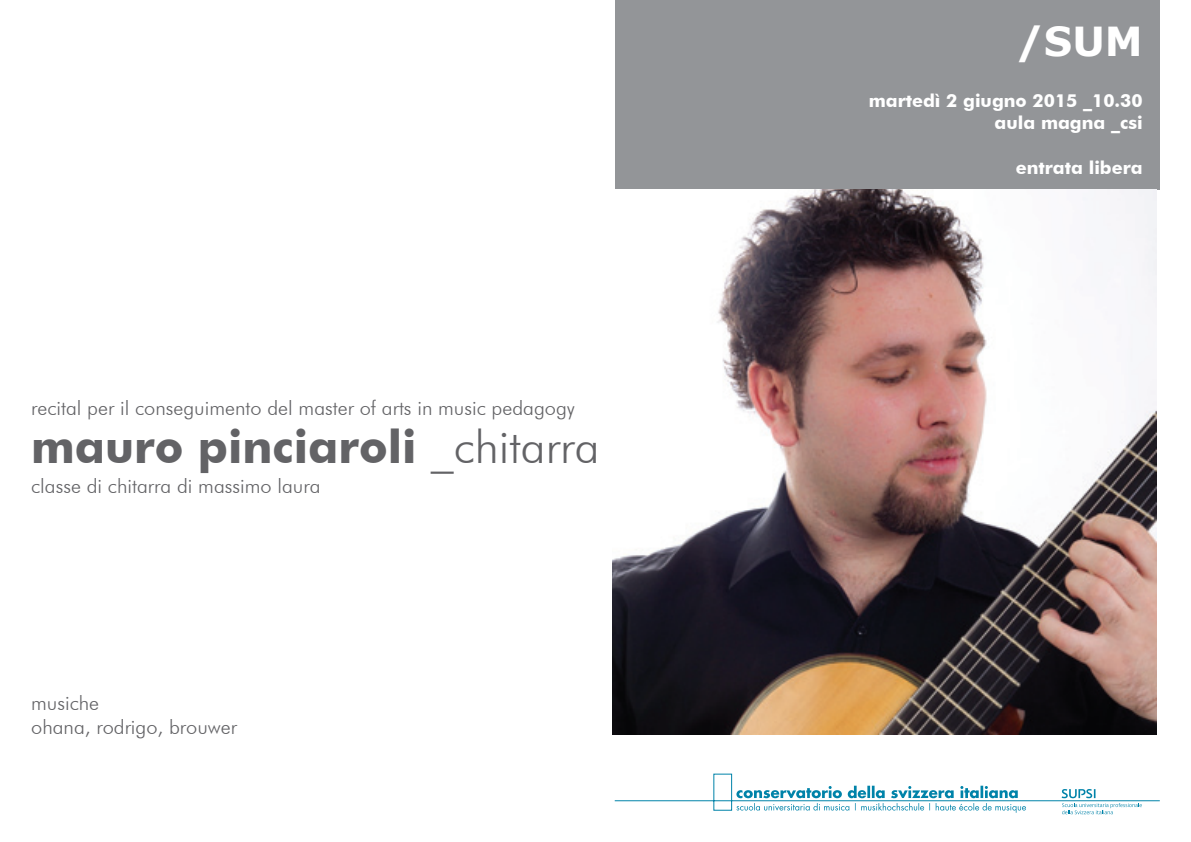
<style>
.page{position:relative;width:1191px;height:842px;background:#fff}
.page>*{position:absolute;margin:0;border:0;box-sizing:border-box;transform-origin:0 0}
.t1{font:700 46px "Futura BT";color:#636366}
.t2{font:700 40px "Verdana";color:#fff}
.t3{font:300 20px/24px "Futura BT";color:#636366}
.t4{font:700 18px/21.6px "Futura BT";color:#fff;text-align:right}
.s1{font-weight:300}
</style>
<div class="page">
<div style="left:615px;top:0;width:544px;height:190px;background:#939598"></div>
<svg style="left:614px;top:774px;width:546px;height:40px"></svg>
<img style="left:612px;top:190px;width:544px;height:544px">
<p class="t3" style="left:31px;top:396px;width:545px">recital per il conseguimento del master of arts in music pedagogy</p>
<h1 class="t1" style="left:31px;top:419px;width:570px">mauro pinciaroli <span class="s1">_chitarra</span></h1>
<p class="t3" style="left:31px;top:474px;width:291px">classe di chitarra di massimo laura</p>
<p class="t3" style="left:31px;top:691px;width:207px">musiche<br>ohana, rodrigo, brouwer</p>
<h2 class="t2" style="left:1016px;top:13px;width:128px">/SUM</h2>
<p class="t4" style="left:868px;top:90px;width:275px">martedì 2 giugno 2015 _10.30 aula magna _csi</p>
<p class="t4" style="left:1015px;top:156px;width:128px">entrata libera</p>
</div>
